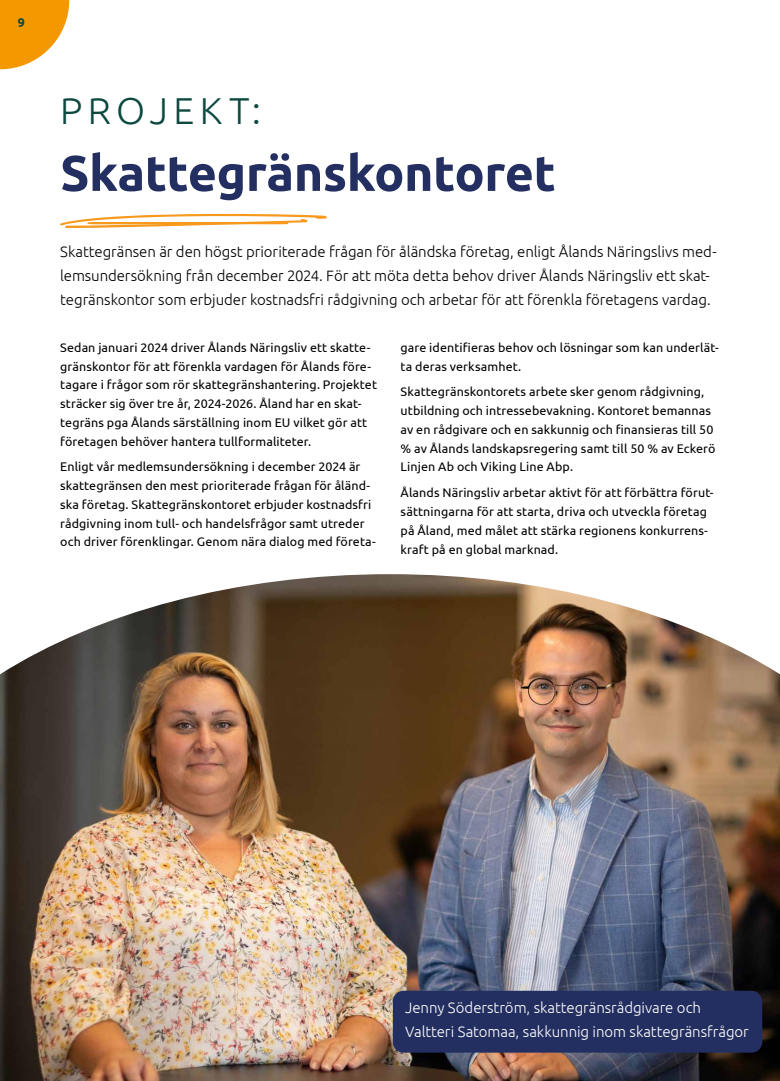
<style>
.page{position:relative;width:780px;height:1081px;background:#fff}
.page>*{position:absolute;margin:0;border:0;box-sizing:border-box;transform-origin:0 0}
.t1{font:700 50px "Ubuntu";letter-spacing:-.01em;color:#232f60}
.t2{font:300 37.5px "Ubuntu";letter-spacing:.14em;color:#0c493f}
.t3{font:300 15px/23.8px "Ubuntu";letter-spacing:-.005em;color:#000}
.t4{font:300 15px/23.8px "Ubuntu";letter-spacing:-.005em;color:#fff}
.t5{font:12.5px/18.8px "Ubuntu";letter-spacing:.005em;color:#000}
.t6{font:700 12.5px "Ubuntu";color:#0c493f}
</style>
<div class="page">
<img style="left:0;top:574px;width:780px;height:507px">
<svg style="left:60px;top:213px;width:267px;height:15px"></svg>
<div style="left:393px;top:991px;width:369px;height:61px;background:#232f60;border-radius:11px"></div>
<svg style="left:0;top:0;width:69px;height:69px"></svg>
<p class="t6" style="left:18px;top:15px;width:9px">9</p>
<h2 class="t2" style="left:60px;top:88px;width:202px">PROJEKT:</h2>
<h1 class="t1" style="left:60px;top:143px;width:497px">Skattegränskontoret</h1>
<p class="t3" style="left:60px;top:240px;width:657px">Skattegränsen är den högst prioriterade frågan för åländska företag, enligt Ålands Näringslivs med&shy;lemsundersökning från december 2024. För att möta detta behov driver Ålands Näringsliv ett skat&shy;tegränskontor som erbjuder kostnadsfri rådgivning och arbetar för att förenkla företagens vardag.</p>
<p class="t5" style="left:60px;top:338px;width:318px">Sedan januari 2024 driver Ålands Näringsliv ett skatte&shy;gränskontor för att förenkla vardagen för Ålands före&shy;tagare i frågor som rör skattegränshantering. Projektet sträcker sig över tre år, 2024-2026. Åland har en skat&shy;tegräns pga Ålands särställning inom EU vilket gör att företagen behöver hantera tullformaliteter.</p>
<p class="t5" style="left:60px;top:457px;width:317px">Enligt vår medlemsundersökning i december 2024 är skattegränsen den mest prioriterade frågan för åländ&shy;ska företag. Skattegränskontoret erbjuder kostnadsfri rådgivning inom tull- och handelsfrågor samt utreder och driver förenklingar. Genom nära dialog med företa-</p>
<p class="t5" style="left:400px;top:338px;width:319px">gare identifieras behov och lösningar som kan underlät&shy;ta deras verksamhet.</p>
<p class="t5" style="left:400px;top:382px;width:316px">Skattegränskontorets arbete sker genom rådgivning, utbildning och intressebevakning. Kontoret bemannas av en rådgivare och en sakkunnig och finansieras till 50 % av Ålands landskapsregering samt till 50 % av Eckerö Linjen Ab och Viking Line Abp.</p>
<p class="t5" style="left:400px;top:483px;width:314px">Ålands Näringsliv arbetar aktivt för att förbättra förut&shy;sättningarna för att starta, driva och utveckla företag på Åland, med målet att stärka regionens konkurrens&shy;kraft på en global marknad.</p>
<p class="t4" style="left:405px;top:995px;width:345px">Jenny Söderström, skattegränsrådgivare och<br>Valtteri Satomaa, sakkunnig inom skattegränsfrågor</p>
</div>
